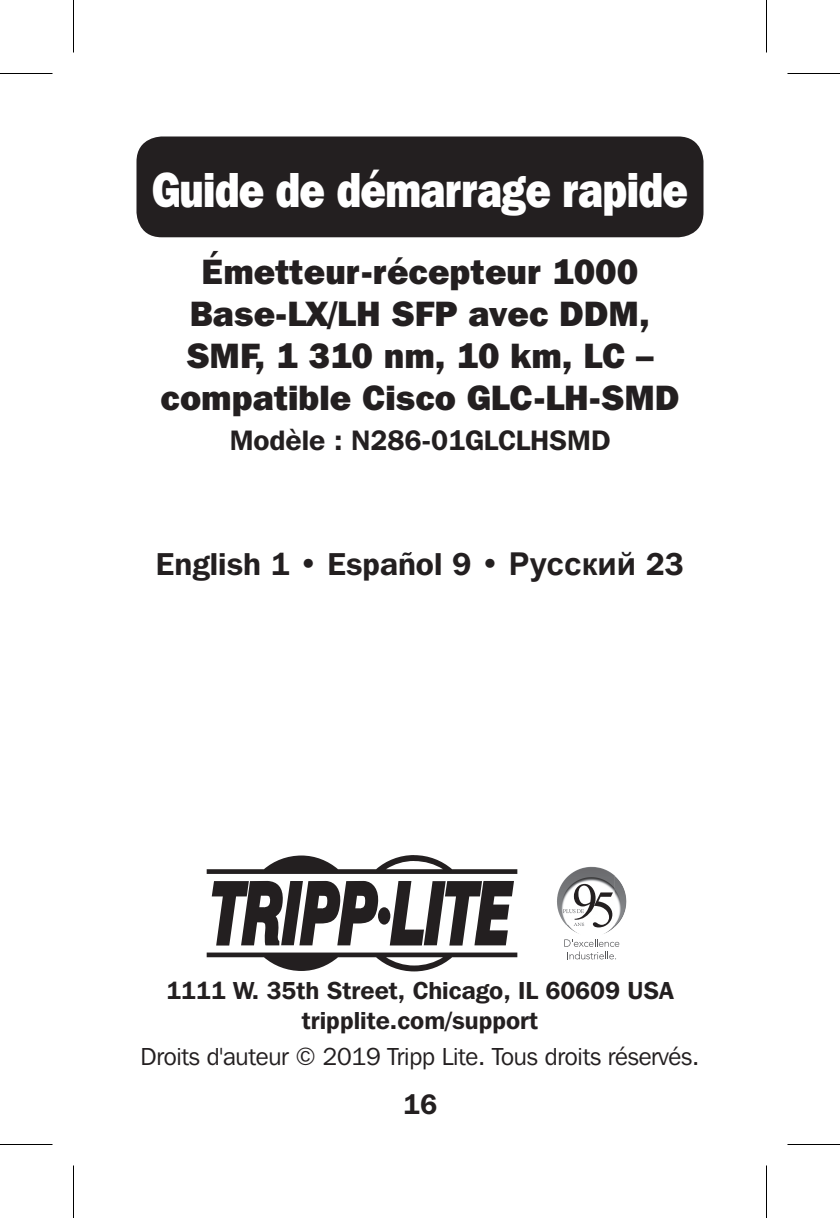
<style>
.page{position:relative;width:840px;height:1218px;background:#fff}
.page>*{position:absolute;margin:0;border:0;box-sizing:border-box;transform-origin:0 0}
.t1{font:800 49px "Franklin Gothic IT Cby BT";letter-spacing:-.02em;color:#fff;scale:.85 1}
.t2{font:800 35px/42px "Franklin Gothic IT Cby BT";color:#231f20;text-align:center}
.t3{font:600 31.5px "Franklin Gothic IT Cby BT";color:#231f20}
.t4{font:600 28px "Franklin Gothic IT Cby BT";color:#231f20}
.t5{font:600 24.5px/29.4px "Franklin Gothic IT Cby BT";color:#231f20;text-align:center}
.t6{font:24.5px "Franklin Gothic IT Cby BT";letter-spacing:-.01em;color:#231f20}
.s1{font-family:"Arial";font-weight:700}
</style>
<div class="page">
<div style="left:137px;top:136px;width:567px;height:101px;background:#231f20;border-radius:25px"></div>
<div style="left:378px;top:907px;width:12px;height:18px;background:#231f20;border-radius:50%"></div>
<svg style="left:212px;top:881px;width:167px;height:65px"></svg>
<svg style="left:390px;top:881px;width:124px;height:65px"></svg>
<svg style="left:207px;top:855px;width:310px;height:19px"></svg>
<svg style="left:207px;top:953px;width:310px;height:19px"></svg>
<img style="left:561px;top:867px;width:29px;height:18px">
<img style="left:615px;top:882px;width:11px;height:45px">
<img style="left:566px;top:925px;width:43px;height:9px">
<svg style="left:574px;top:884px;width:39px;height:43px"></svg>
<svg style="left:564px;top:939px;width:55px;height:20px"></svg>
<hr style="left:0;top:73px;width:52px;height:1px;background:#000">
<hr style="left:788px;top:73px;width:52px;height:1px;background:#000">
<hr style="left:0;top:1144px;width:52px;height:1px;background:#000">
<hr style="left:788px;top:1144px;width:52px;height:1px;background:#000">
<hr style="left:73px;top:0;width:1px;height:52px;background:#000">
<hr style="left:73px;top:1166px;width:1px;height:52px;background:#000">
<hr style="left:766px;top:0;width:1px;height:52px;background:#000">
<hr style="left:766px;top:1166px;width:1px;height:52px;background:#000">
<p class="t1" style="left:152px;top:158px;width:632px">Guide de démarrage rapide</p>
<p class="t2" style="left:161px;top:250px;width:520px">Émetteur-récepteur 1000<br>Base-LX/LH SFP avec DDM,<br>SMF, 1 310 nm, 10 km, LC – compatible Cisco GLC-LH-SMD</p>
<p class="t4" style="left:230px;top:423px;width:382px">Modèle : N286-01GLCLHSMD</p>
<p class="t3" style="left:156px;top:544px;width:530px">English 1 • Español 9 • <span class="s1">Русский</span> 23</p>
<p class="t5" style="left:166px;top:976px;width:509px">1111 W. 35th Street, Chicago, IL 60609 USA tripplite.com/support</p>
<p class="t6" style="left:141px;top:1041px;width:560px">Droits d'auteur © 2019 Tripp Lite. Tous droits réservés.</p>
<p class="t4" style="left:403px;top:1087px;width:36px">16</p>
</div>
